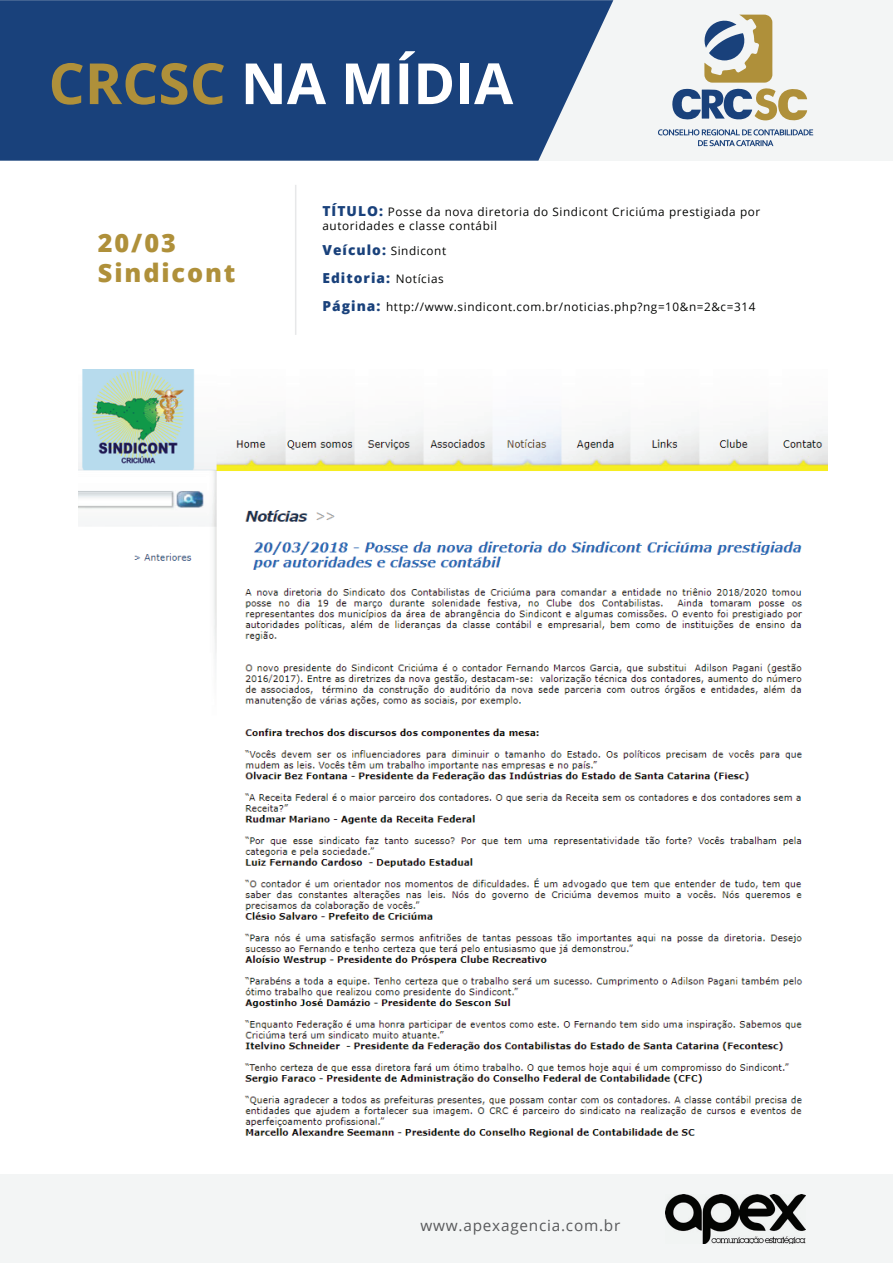
<style>
.page{position:relative;width:893px;height:1263px;background:#fff}
.page>*{position:absolute;margin:0;border:0;box-sizing:border-box;transform-origin:0 0}
.t1{font:700 56.85px "Open Sans";color:#fff}
.t2{font:800 25.35px/30.3px "Open Sans";letter-spacing:.075em;color:#af903a}
.t3{font:15.3px "Open Sans";letter-spacing:.05em;color:#58595b}
.t4{font:800 13.8px "Open Sans";letter-spacing:.075em;color:#19417b}
.t5{font:11.7px/14.1px "Open Sans";letter-spacing:.05em;color:#040503}
.s1{color:#af903a}
.s2{font-weight:800;font-size:13.8px;color:#19417b}
.s3{font-weight:400;font-size:11.7px;color:#040503}
</style>
<div class="page">
<hr style="left:295px;top:185px;width:1px;height:150px;background:#e7e8e9">
<div style="left:0;top:0;width:893px;height:161px;background:#f3f5f5"></div>
<svg style="left:0;top:0;width:613px;height:161px;background:#264c82"></svg>
<svg style="left:672px;top:15px;width:135px;height:106px"></svg>
<svg style="left:658px;top:129px;width:155px;height:17px"></svg>
<div style="left:0;top:1175px;width:893px;height:88px;background:#f3f5f5"></div>
<img style="left:665px;top:1194px;width:141px;height:50px">
<img style="left:78px;top:370px;width:749px;height:768px">
<h1 class="t1" style="left:49px;top:43px;width:466px"><span class="s1">CRCSC</span> NA MÍDIA</h1>
<h2 class="t2" style="left:98px;top:226px;width:139px">20/03<br>Sindicont</h2>
<p class="t5" style="left:322px;top:204px;width:439px"><span class="s2">TÍTULO:</span> Posse da nova diretoria do Sindicont Criciúma prestigiada por autoridades e classe contábil</p>
<p class="t5" style="left:322px;top:244px;width:125px"><span class="s2">Veículo:</span> Sindicont</p>
<p class="t4" style="left:322px;top:267px;width:123px">Editoria: <span class="s3">Notícias</span></p>
<p class="t5" style="left:322px;top:300px;width:434px"><span class="s2">Página:</span> http://www.sindicont.com.br/noticias.php?ng=10&amp;n=2&amp;c=314</p>
<h3 class="t3" style="left:420px;top:1215px;width:201px">www.apexagencia.com.br</h3>
</div>
